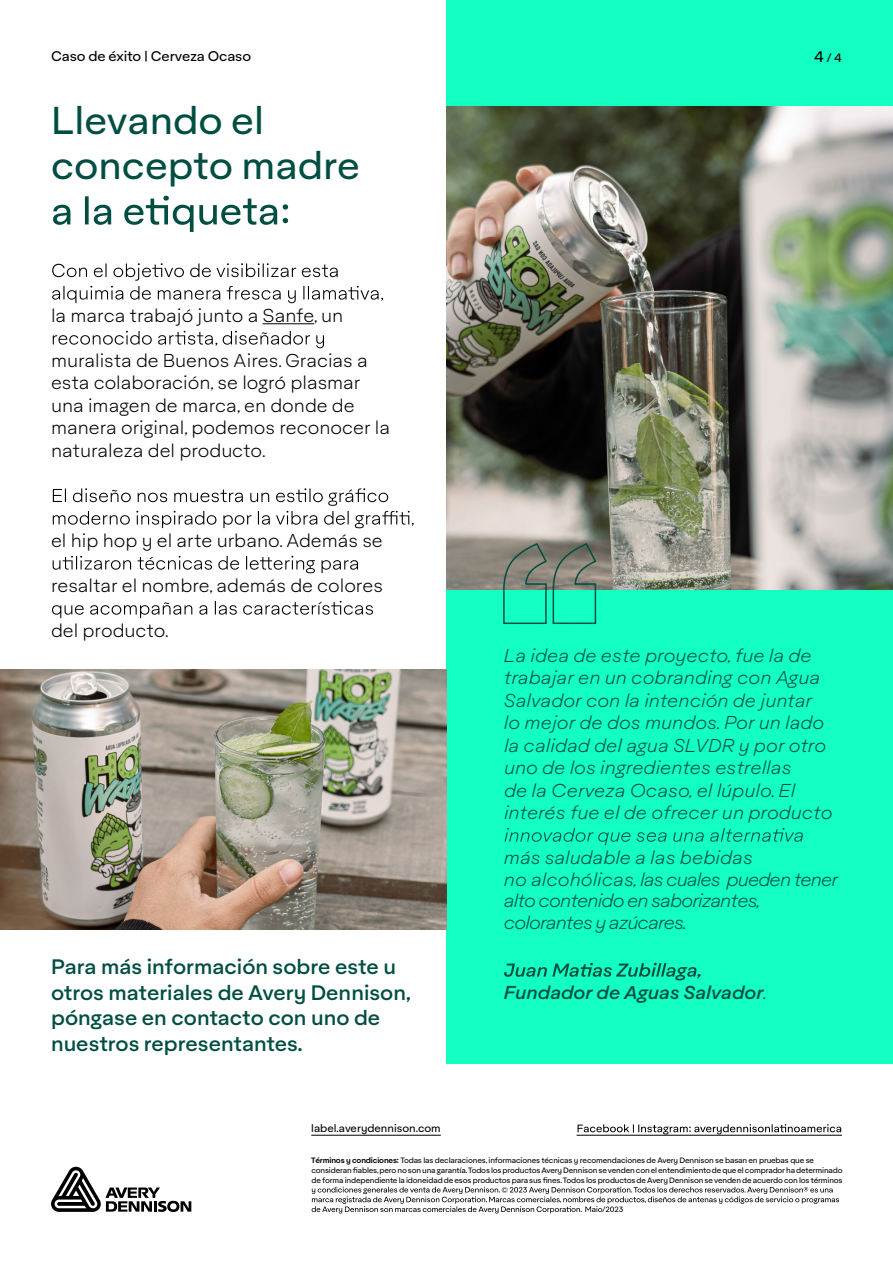
<style>
.page{position:relative;width:893px;height:1263px;background:#fff}
.page>*{position:absolute;margin:0;border:0;box-sizing:border-box;transform-origin:0 0}
.t1{font:37.5px/45px "Aktifo A";color:#004e42}
.t2{font:500 20.25px/25.7px "Aktifo A";color:#004e42}
.t3{font:300 18px/22.5px "Aktifo A";color:#000}
.t4{font:italic 300 18px/22.5px "Aktifo A";color:#004e42}
.t5{font:italic 300 18px/21.6px "Aktifo A";letter-spacing:-.05em;color:#004e42}
.t6{font:italic 500 18px "Aktifo A";color:#004e42}
.t7{font:15px "Myriad Pro";color:#231f20}
.t8{font:13.5px "Aktifo A";letter-spacing:-.01em;color:#000}
.t9{font:12px "Aktifo A";color:#000}
.t10{font:10.5px "Aktifo A";color:#000}
.t11{font:7.5px/9.8px "Aktifo A";letter-spacing:-.02em;color:#000}
.s1{font-size:15px}
.s2{font-weight:300}
.s3{font-weight:600}
</style>
<div class="page">
<div style="left:446px;top:0;width:447px;height:1063px;background:#14ffc2"></div>
<hr style="left:263px;top:323px;width:51px;height:1px;background:#000">
<svg style="left:52px;top:263px;width:331px;height:40px"></svg>
<svg style="left:53px;top:331px;width:271px;height:17px"></svg>
<svg style="left:53px;top:488px;width:361px;height:40px"></svg>
<svg style="left:53px;top:556px;width:305px;height:17px"></svg>
<svg style="left:52px;top:601px;width:321px;height:17px"></svg>
<svg style="left:505px;top:828px;width:298px;height:17px"></svg>
<svg style="left:504px;top:963px;width:196px;height:17px"></svg>
<svg style="left:53px;top:196px;width:235px;height:36px"></svg>
<img style="left:0;top:670px;width:446px;height:259px">
<img style="left:446px;top:106px;width:447px;height:483px">
<svg style="left:502px;top:540px;width:95px;height:85px"></svg>
<svg style="left:51px;top:1167px;width:140px;height:45px"></svg>
<svg style="left:312px;top:1187px;width:527px;height:26px"></svg>
<hr style="left:311px;top:1135px;width:130px;height:1px;background:#000">
<hr style="left:577px;top:1135px;width:265px;height:1px;background:#000">
<svg style="left:577px;top:1124px;width:264px;height:10px"></svg>
<h3 class="t8" style="left:51px;top:48px;width:202px">Caso de éxito | Cerveza Ocaso</h3>
<h3 class="t9" style="left:814px;top:51px;width:29px"><span class="s1">4</span>/ 4</h3>
<h1 class="t1" style="left:51px;top:98px;width:310px">Llevando el concepto madre</h1>
<h3 class="t3" style="left:51px;top:304px;width:294px">la marca trabajó junto a Sanfe, un</h3>
<h3 class="t7" style="left:105px;top:308px;width:243px">https://www.instagram.com/sanfe.me/</h3>
<h3 class="t3" style="left:51px;top:349px;width:340px">muralista de Buenos Aires. Gracias a esta colaboración, se logró plasmar una imagen de marca, en donde de manera original, podemos reconocer la naturaleza del producto.</h3>
<h3 class="t3" style="left:51px;top:529px;width:333px">el hip hop y el arte urbano. Además se</h3>
<h3 class="t3" style="left:51px;top:574px;width:333px">resaltar el nombre, además de colores</h3>
<h3 class="t3" style="left:51px;top:619px;width:119px">del producto.</h3>
<h2 class="t2" style="left:51px;top:953px;width:361px">Para más información sobre este u otros materiales de Avery Dennison, póngase en contacto con uno de nuestros representantes.</h2>
<h3 class="t10" style="left:311px;top:1122px;width:131px">label.averydennison.com</h3>
<p class="t4" style="left:504px;top:644px;width:330px">La idea de este proyecto, fue la de trabajar en un cobranding con Agua Salvador con la intención de juntar lo mejor de dos mundos. Por un lado la calidad del agua SLVDR y por otro uno de los ingredientes estrellas<br>de la Cerveza Ocaso, el lúpulo. El interés fue el de ofrecer un producto</p>
<h3 class="t5" style="left:504px;top:847px;width:336px">más saludable a las bebidas<br>no alcohólicas, las cuales pueden tener alto contenido en saborizantes, colorantes y azúcares.</h3>
<h3 class="t6" style="left:504px;top:981px;width:265px">Fundador de Aguas Salvador<span class="s2">.</span></h3>
<p class="t11" style="left:311px;top:1155px;width:533px"><span class="s3">Términos y condiciones:</span> Todas las declaraciones, informaciones técnicas y recomendaciones de Avery Dennison se basan en pruebas que se consideranfiables,peronosonunagarantía.Todos losproductosAveryDennisonse vendenconelentendimientodequeelcompradorhadeterminado de forma independiente la idoneidad de esos productos para sus fines.Todos los productos de Avery Dennison se venden de acuerdo con los términos</p>
</div>
